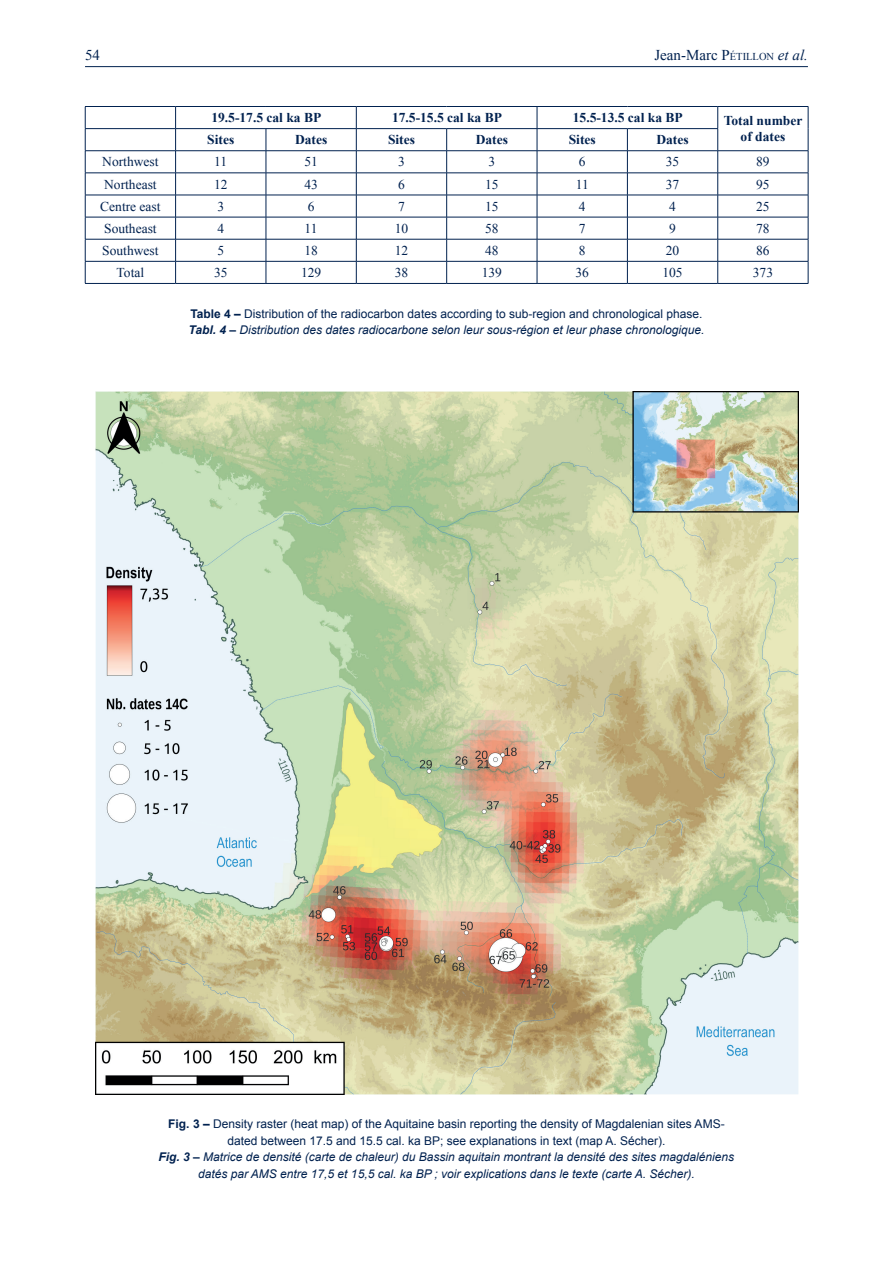
<style>
.page{position:relative;width:893px;height:1263px;background:#fff}
.page>*{position:absolute;margin:0;border:0;box-sizing:border-box;transform-origin:0 0}
.t1{font:15px "Times New Roman";color:#00214f}
.t2{font:13.5px "Times New Roman";color:#00214f}
.t3{font:700 13.5px "Times New Roman";color:#00214f}
.t4{font:italic 12px/16.5px "Arial";color:#00214f}
.s1{font-style:inherit}
.s2{font-size:10.5px}
.s3{font-style:italic}
.s4{font-weight:700;font-style:normal}
.s5{font-style:normal}
.s6{font-weight:700}
</style>
<div class="page">
<hr style="left:85px;top:66px;width:723px;height:1px;background:#00214f">
<hr style="left:85px;top:128px;width:91px;height:1px;background:#00214f">
<hr style="left:85px;top:150px;width:91px;height:1px;background:#00214f">
<hr style="left:176px;top:150px;width:90px;height:1px;background:#00214f">
<hr style="left:266px;top:150px;width:90px;height:1px;background:#00214f">
<hr style="left:356px;top:150px;width:91px;height:1px;background:#00214f">
<hr style="left:447px;top:150px;width:90px;height:1px;background:#00214f">
<hr style="left:537px;top:150px;width:90px;height:1px;background:#00214f">
<hr style="left:627px;top:150px;width:91px;height:1px;background:#00214f">
<hr style="left:85px;top:173px;width:91px;height:1px;background:#00214f">
<hr style="left:176px;top:173px;width:90px;height:1px;background:#00214f">
<hr style="left:266px;top:173px;width:90px;height:1px;background:#00214f">
<hr style="left:356px;top:173px;width:91px;height:1px;background:#00214f">
<hr style="left:447px;top:173px;width:90px;height:1px;background:#00214f">
<hr style="left:537px;top:173px;width:90px;height:1px;background:#00214f">
<hr style="left:627px;top:173px;width:91px;height:1px;background:#00214f">
<hr style="left:718px;top:173px;width:90px;height:1px;background:#00214f">
<hr style="left:85px;top:195px;width:91px;height:1px;background:#00214f">
<hr style="left:176px;top:195px;width:90px;height:1px;background:#00214f">
<hr style="left:266px;top:195px;width:90px;height:1px;background:#00214f">
<hr style="left:356px;top:195px;width:91px;height:1px;background:#00214f">
<hr style="left:447px;top:195px;width:90px;height:1px;background:#00214f">
<hr style="left:537px;top:195px;width:90px;height:1px;background:#00214f">
<hr style="left:627px;top:195px;width:91px;height:1px;background:#00214f">
<hr style="left:718px;top:195px;width:90px;height:1px;background:#00214f">
<hr style="left:85px;top:217px;width:91px;height:1px;background:#00214f">
<hr style="left:176px;top:217px;width:90px;height:1px;background:#00214f">
<hr style="left:266px;top:217px;width:90px;height:1px;background:#00214f">
<hr style="left:356px;top:217px;width:91px;height:1px;background:#00214f">
<hr style="left:447px;top:217px;width:90px;height:1px;background:#00214f">
<hr style="left:537px;top:217px;width:90px;height:1px;background:#00214f">
<hr style="left:627px;top:217px;width:91px;height:1px;background:#00214f">
<hr style="left:718px;top:217px;width:90px;height:1px;background:#00214f">
<hr style="left:85px;top:239px;width:91px;height:1px;background:#00214f">
<hr style="left:176px;top:239px;width:90px;height:1px;background:#00214f">
<hr style="left:266px;top:239px;width:90px;height:1px;background:#00214f">
<hr style="left:356px;top:239px;width:91px;height:1px;background:#00214f">
<hr style="left:447px;top:239px;width:90px;height:1px;background:#00214f">
<hr style="left:537px;top:239px;width:90px;height:1px;background:#00214f">
<hr style="left:627px;top:239px;width:91px;height:1px;background:#00214f">
<hr style="left:718px;top:239px;width:90px;height:1px;background:#00214f">
<hr style="left:85px;top:261px;width:91px;height:1px;background:#00214f">
<hr style="left:176px;top:261px;width:90px;height:1px;background:#00214f">
<hr style="left:266px;top:261px;width:90px;height:1px;background:#00214f">
<svg style="left:266px;top:129px;width:1px;height:154px"></svg>
<hr style="left:356px;top:261px;width:91px;height:1px;background:#00214f">
<hr style="left:447px;top:261px;width:90px;height:1px;background:#00214f">
<svg style="left:446px;top:129px;width:1px;height:154px"></svg>
<hr style="left:537px;top:261px;width:90px;height:1px;background:#00214f">
<hr style="left:627px;top:261px;width:91px;height:1px;background:#00214f">
<svg style="left:627px;top:129px;width:1px;height:154px"></svg>
<hr style="left:718px;top:261px;width:90px;height:1px;background:#00214f">
<hr style="left:85px;top:106px;width:91px;height:1px;background:#00214f">
<svg style="left:85px;top:107px;width:1px;height:176px"></svg>
<hr style="left:85px;top:283px;width:91px;height:1px;background:#00214f">
<hr style="left:176px;top:283px;width:90px;height:1px;background:#00214f">
<hr style="left:266px;top:283px;width:90px;height:1px;background:#00214f">
<hr style="left:356px;top:283px;width:91px;height:1px;background:#00214f">
<hr style="left:447px;top:283px;width:90px;height:1px;background:#00214f">
<hr style="left:537px;top:283px;width:90px;height:1px;background:#00214f">
<hr style="left:627px;top:283px;width:91px;height:1px;background:#00214f">
<hr style="left:718px;top:283px;width:90px;height:1px;background:#00214f">
<hr style="left:176px;top:128px;width:90px;height:1px;background:#00214f">
<hr style="left:266px;top:128px;width:90px;height:1px;background:#00214f">
<svg style="left:356px;top:107px;width:1px;height:176px"></svg>
<hr style="left:356px;top:128px;width:91px;height:1px;background:#00214f">
<hr style="left:447px;top:128px;width:90px;height:1px;background:#00214f">
<svg style="left:537px;top:107px;width:1px;height:176px"></svg>
<hr style="left:537px;top:128px;width:90px;height:1px;background:#00214f">
<hr style="left:627px;top:128px;width:91px;height:1px;background:#00214f">
<hr style="left:176px;top:106px;width:90px;height:1px;background:#00214f">
<hr style="left:266px;top:106px;width:90px;height:1px;background:#00214f">
<hr style="left:356px;top:106px;width:91px;height:1px;background:#00214f">
<hr style="left:447px;top:106px;width:90px;height:1px;background:#00214f">
<hr style="left:537px;top:106px;width:90px;height:1px;background:#00214f">
<hr style="left:627px;top:106px;width:91px;height:1px;background:#00214f">
<hr style="left:718px;top:106px;width:90px;height:1px;background:#00214f">
<svg style="left:175px;top:107px;width:1px;height:176px"></svg>
<svg style="left:717px;top:107px;width:1px;height:176px"></svg>
<svg style="left:808px;top:107px;width:1px;height:176px"></svg>
<hr style="left:718px;top:150px;width:90px;height:1px;background:#00214f">
<img style="left:95px;top:391px;width:703px;height:703px">
<p class="t1" style="left:85px;top:45px;width:16px">54</p>
<p class="t1" style="left:654px;top:45px;width:155px">Jean-Marc <span class="s1">P</span><span class="s2">étillon</span> <span class="s3">et al.</span></p>
<p class="t3" style="left:211px;top:108px;width:111px">19.5-17.5 cal ka BP</p>
<p class="t3" style="left:392px;top:108px;width:111px">17.5-15.5 cal ka BP</p>
<p class="t3" style="left:573px;top:108px;width:111px">15.5-13.5 cal ka BP</p>
<p class="t3" style="left:724px;top:111px;width:80px">Total number</p>
<p class="t3" style="left:207px;top:130px;width:28px">Sites</p>
<p class="t3" style="left:295px;top:130px;width:34px">Dates</p>
<p class="t3" style="left:388px;top:130px;width:28px">Sites</p>
<p class="t3" style="left:476px;top:130px;width:34px">Dates</p>
<p class="t3" style="left:569px;top:130px;width:28px">Sites</p>
<p class="t3" style="left:656px;top:130px;width:34px">Dates</p>
<p class="t3" style="left:741px;top:128px;width:46px">of dates</p>
<p class="t2" style="left:102px;top:153px;width:58px">Northwest</p>
<p class="t2" style="left:214px;top:153px;width:15px">11</p>
<p class="t2" style="left:304px;top:153px;width:15px">51</p>
<p class="t2" style="left:398px;top:153px;width:8px">3</p>
<p class="t2" style="left:488px;top:153px;width:8px">3</p>
<p class="t2" style="left:579px;top:153px;width:8px">6</p>
<p class="t2" style="left:666px;top:153px;width:15px">35</p>
<p class="t2" style="left:756px;top:153px;width:15px">89</p>
<p class="t2" style="left:104px;top:175px;width:54px">Northeast</p>
<p class="t2" style="left:214px;top:175px;width:15px">12</p>
<p class="t2" style="left:304px;top:175px;width:15px">43</p>
<p class="t2" style="left:398px;top:175px;width:8px">6</p>
<p class="t2" style="left:485px;top:175px;width:15px">15</p>
<p class="t2" style="left:576px;top:175px;width:15px">11</p>
<p class="t2" style="left:666px;top:175px;width:15px">37</p>
<p class="t2" style="left:756px;top:175px;width:15px">95</p>
<p class="t2" style="left:100px;top:197px;width:62px">Centre east</p>
<p class="t2" style="left:217px;top:197px;width:8px">3</p>
<p class="t2" style="left:308px;top:197px;width:8px">6</p>
<p class="t2" style="left:398px;top:197px;width:8px">7</p>
<p class="t2" style="left:485px;top:197px;width:15px">15</p>
<p class="t2" style="left:579px;top:197px;width:8px">4</p>
<p class="t2" style="left:669px;top:197px;width:8px">4</p>
<p class="t2" style="left:756px;top:197px;width:15px">25</p>
<p class="t2" style="left:104px;top:219px;width:54px">Southeast</p>
<p class="t2" style="left:217px;top:219px;width:8px">4</p>
<p class="t2" style="left:305px;top:219px;width:15px">11</p>
<p class="t2" style="left:395px;top:219px;width:15px">10</p>
<p class="t2" style="left:485px;top:219px;width:15px">58</p>
<p class="t2" style="left:579px;top:219px;width:8px">7</p>
<p class="t2" style="left:669px;top:219px;width:8px">9</p>
<p class="t2" style="left:756px;top:219px;width:15px">78</p>
<p class="t2" style="left:102px;top:241px;width:58px">Southwest</p>
<p class="t2" style="left:217px;top:241px;width:8px">5</p>
<p class="t2" style="left:304px;top:241px;width:15px">18</p>
<p class="t2" style="left:395px;top:241px;width:15px">12</p>
<p class="t2" style="left:485px;top:241px;width:15px">48</p>
<p class="t2" style="left:579px;top:241px;width:8px">8</p>
<p class="t2" style="left:666px;top:241px;width:15px">20</p>
<p class="t2" style="left:756px;top:241px;width:15px">86</p>
<p class="t2" style="left:117px;top:263px;width:29px">Total</p>
<p class="t2" style="left:214px;top:263px;width:15px">35</p>
<p class="t2" style="left:301px;top:263px;width:22px">129</p>
<p class="t2" style="left:395px;top:263px;width:15px">38</p>
<p class="t2" style="left:482px;top:263px;width:22px">139</p>
<p class="t2" style="left:575px;top:263px;width:15px">36</p>
<p class="t2" style="left:662px;top:263px;width:22px">105</p>
<p class="t2" style="left:753px;top:263px;width:22px">373</p>
<p class="t4" style="left:189px;top:306px;width:517px"><span class="s4">Table 4 –</span> <span class="s5">Distribution of the radiocarbon dates according to sub-region and chronological phase.<br></span><span class="s6">Tabl. 4 –</span> Distribution des dates radiocarbone selon leur sous-région et leur phase chronologique.</p>
<p class="t4" style="left:159px;top:1116px;width:577px;text-align:center"><span class="s4">Fig. 3 –</span> <span class="s5">Density raster (heat map) of the Aquitaine basin reporting the density of Magdalenian sites AMS&shy;dated between 17.5 and 15.5 cal. ka BP; see explanations in text (map A. Sécher).<br></span><span class="s6">Fig. 3 –</span> Matrice de densité (carte de chaleur) du Bassin aquitain montrant la densité des sites magdaléniens datés par AMS entre 17,5 et 15,5 cal. ka BP ; voir explications dans le texte (carte A. Sécher).</p>
</div>
